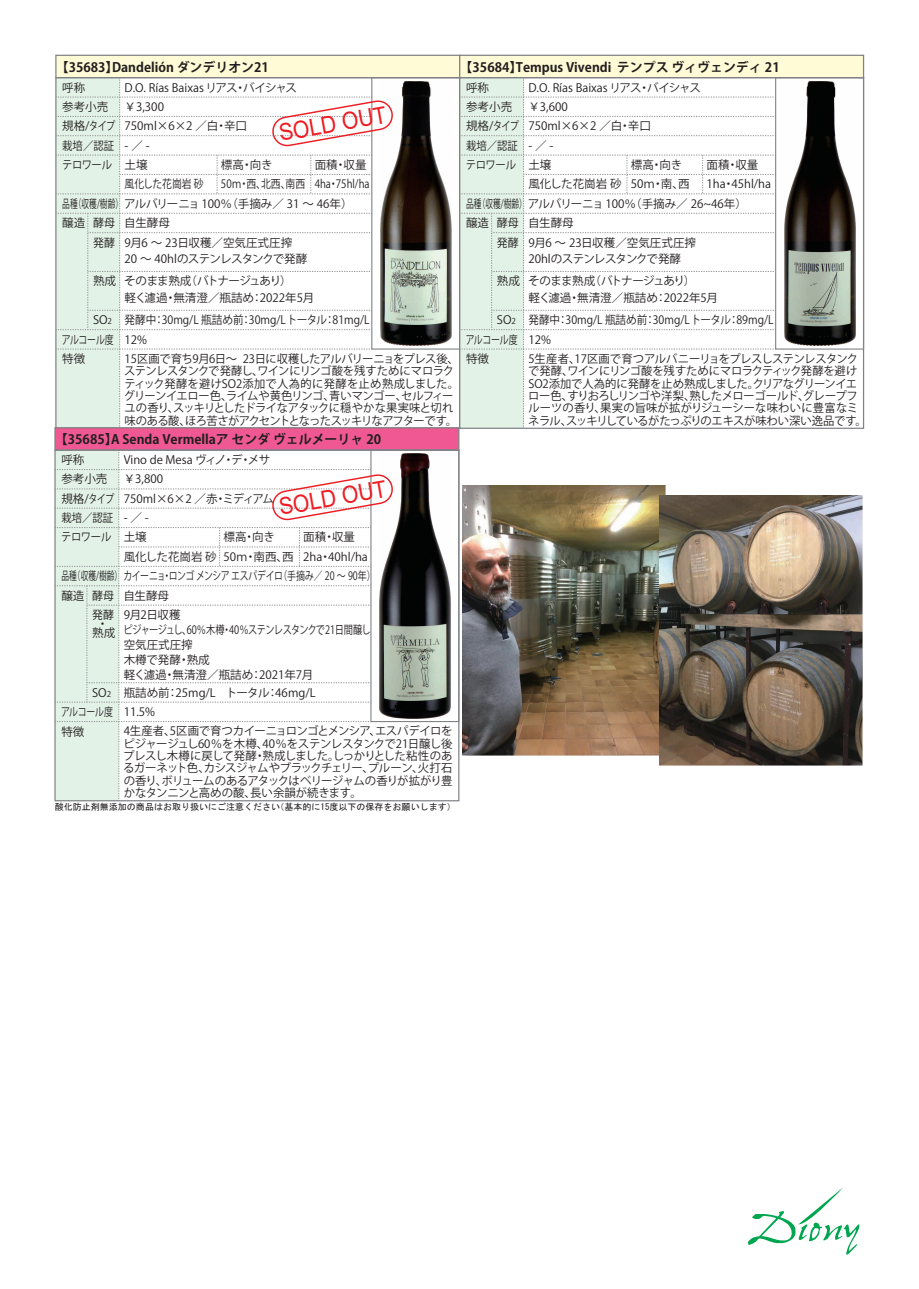
<style>
.page{position:relative;width:919px;height:1289px;background:#fff}
.page>*{position:absolute;margin:0;border:0;box-sizing:border-box;transform-origin:0 0}
.t1{font:23.55px "Arial";color:#ee1d23;scale:.9 1}
.t2{font:700 12.9px "Koz Go Pro";color:#231f20}
.t3{font:11.55px/19.4px "Koz Go Pro";letter-spacing:-.005em;color:#231f20}
.t4{font:11.55px/12.3px "Koz Go Pro";letter-spacing:-.04em;color:#231f20}
.t5{font:11.55px/19.4px "Koz Go Pro";letter-spacing:-.005em;color:#231f20;scale:.67 1}
.t6{font:11.55px/16.5px "Koz Go Pro";letter-spacing:-.025em;color:#231f20}
.t7{font:11.55px/19.4px "Koz Go Pro";letter-spacing:-.005em;color:#231f20;scale:.92 1}
.t8{font:11.55px/19.5px "Koz Go Pro";letter-spacing:-.005em;color:#231f20;scale:.77 1}
.t9{font:11.55px/9px "Koz Go Pro";letter-spacing:-.005em;color:#231f20;text-align:center;scale:.95 1}
.t10{font:11.55px "Koz Go Pro";letter-spacing:-.005em;color:#231f20;scale:.9 1}
.t11{font:9px "MS Gothic";color:#231f20}
.s1{font-size:8.1px}
</style>
<div class="page">
<svg style="left:747px;top:1188px;width:112px;height:66px"></svg>
<img style="left:462px;top:485px;width:203px;height:270px">
<img style="left:659px;top:495px;width:203px;height:271px">
<div style="left:55px;top:55px;width:405px;height:23px;background:#fffbd6;border:1px solid #808285"></div>
<div style="left:371px;top:77px;width:89px;height:272px;border:1px solid #808285"></div>
<div style="left:459px;top:55px;width:405px;height:23px;background:#fffbd6;border:1px solid #808285"></div>
<div style="left:775px;top:77px;width:89px;height:272px;border:1px solid #808285"></div>
<svg style="left:459px;top:78px;width:317px;height:350px"></svg>
<img style="left:393px;top:81px;width:58px;height:264px">
<img style="left:784px;top:81px;width:70px;height:264px">
<div style="left:54px;top:427px;width:405px;height:24px;background:#f05893;border:1px solid #808285"></div>
<div style="left:370px;top:449px;width:89px;height:273px;border:1px solid #808285"></div>
<img style="left:393px;top:453px;width:57px;height:265px">
<svg style="left:55px;top:450px;width:338px;height:351px"></svg>
<svg style="left:56px;top:78px;width:337px;height:350px"></svg>
<p class="t2" style="left:56px;top:58px;width:214px">【35683】Dandelión ダンデリオン21</p>
<p class="t3" style="left:124px;top:78px;width:174px">D.O. Rías Baixas リアス・バイシャス￥3,300</p>
<p class="t3" style="left:62px;top:78px;width:48px">呼称<br>参考小売</p>
<h1 class="t1" style="left:276px;top:117px;width:122px;rotate:-10deg">SOLD OUT</h1>
<p class="t3" style="left:62px;top:117px;width:54px">規格/タイプ栽培／認証</p>
<p class="t3" style="left:124px;top:117px;width:124px">750ml×6×2 ／白・辛口-／-<br>土壌<br>風化した花崗岩 砂</p>
<p class="t3" style="left:221px;top:155px;width:86px">標高・向き<br>50ｍ・西、北西、南西</p>
<p class="t3" style="left:314px;top:155px;width:56px">面積・収量<br>4ha・75hl/ha</p>
<p class="t10" style="left:62px;top:157px;width:57px">テロワール</p>
<p class="t5" style="left:62px;top:194px;width:435px">品種（収穫/樹齢）アルバリーニョ 100％（手摘み／ 31 ～ 46年）醸造</p>
<p class="t3" style="left:124px;top:213px;width:47px">自生酵母</p>
<p class="t9" style="left:93px;top:219px;width:25px">酵母</p>
<p class="t3" style="left:124px;top:234px;width:184px;line-height:16.5px">9月6 ～ 23日収穫／空気圧式圧搾<br>20 ～ 40hlのステンレスタンクで発酵</p>
<p class="t6" style="left:124px;top:273px;width:191px;text-indent:-31px">熟成 そのまま熟成（バトナージュあり）<br>軽く濾過・無清澄／瓶詰め：2022年5月</p>
<p class="t7" style="left:124px;top:310px;width:268px">発酵中：30mg/L 瓶詰め前：30mg/L トータル：81mg/L<br>12%</p>
<p class="t9" style="left:93px;top:238px;width:25px">発酵</p>
<p class="t3" style="left:93px;top:310px;width:20px">SO<span class="s1">2</span></p>
<p class="t8" style="left:62px;top:330px;width:69px">アルコール度特徴</p>
<p class="t4" style="left:124px;top:353px;width:337px">15区画で育ち9月6日～ 23日に収穫したアルバリーニョをプレス後、ステンレスタンクで発酵し、ワインにリンゴ酸を残すためにマロラクティック発酵を避けSO2添加で人為的に発酵を止め熟成しました。グリーンイエロー色、ライムや黄色リンゴ、青いマンゴー、セルフィーユの香り、スッキリとしたドライなアタックに穏やかな果実味と切れ味のある酸、ほろ苦さがアクセントとなったスッキリなアフターです。</p>
<p class="t2" style="left:55px;top:431px;width:328px">【35685】A Senda Vermellaア センダ ヴェルメーリャ 20</p>
<p class="t3" style="left:124px;top:450px;width:148px">Vino de Mesa ヴィノ・デ・メサ￥3,800</p>
<p class="t3" style="left:61px;top:450px;width:48px">呼称<br>参考小売</p>
<h1 class="t1" style="left:276px;top:491px;width:122px;rotate:-10deg">SOLD OUT</h1>
<p class="t3" style="left:124px;top:489px;width:152px">750ml×6×2 ／赤・ミディアム-／-<br>土壌<br>風化した花崗岩 砂</p>
<p class="t3" style="left:61px;top:489px;width:54px">規格/タイプ栽培／認証</p>
<p class="t3" style="left:223px;top:528px;width:72px">標高・向き<br>50ｍ・南西、西</p>
<p class="t3" style="left:303px;top:528px;width:66px">面積・収量<br>2ha・40hl/ha</p>
<p class="t10" style="left:61px;top:529px;width:57px">テロワール</p>
<p class="t5" style="left:61px;top:566px;width:470px">品種（収穫/樹齢）カイーニョ・ロンゴ メンシア エスパデイロ（手摘み／ 20 ～ 90年）醸造</p>
<p class="t3" style="left:123px;top:586px;width:47px">自生酵母</p>
<p class="t9" style="left:92px;top:591px;width:25px">酵母</p>
<p class="t9" style="left:92px;top:610px;width:26px">発酵・熟成</p>
<p class="t3" style="left:92px;top:683px;width:20px">SO<span class="s1">2</span></p>
<p class="t8" style="left:61px;top:702px;width:69px">アルコール度特徴</p>
<p class="t3" style="left:124px;top:607px;width:248px;line-height:15px">9月2日収穫<br>ピジャージュし、60％木樽・40％ステンレスタンクで21日間醸し空気圧式圧搾<br>木樽で発酵・熟成<br>軽く濾過・無清澄／瓶詰め：2021年7月</p>
<p class="t3" style="left:124px;top:683px;width:193px">瓶詰め前：25mg/L　トータル：46mg/L<br>11.5%</p>
<p class="t3" style="left:123px;top:725px;width:331px;line-height:12.3px;text-align:justify">4生産者、5区画で育つカイーニョロンゴとメンシア、エスパデイロをピジャージュし60％を木樽、40％をステンレスタンクで21日醸し後プレスし木樽に戻して発酵・熟成しました。しっかりとした粘性のあるガーネット色、カシスジャムやブラックチェリー、プルーン、火打石の香り、ボリュームのあるアタックはベリージャムの香りが拡がり豊かなタンニンと高めの酸、長い余韻が続きます。</p>
<p class="t11" style="left:55px;top:802px;width:402px">酸化防止剤無添加の商品はお取り扱いにご注意ください（基本的に15度以下の保存をお願いします）</p>
<p class="t2" style="left:459px;top:58px;width:321px">【35684】Tempus Vivendi テンプス ヴィヴェンディ 21</p>
<p class="t3" style="left:466px;top:78px;width:48px">呼称<br>参考小売</p>
<p class="t3" style="left:528px;top:78px;width:174px">D.O. Rías Baixas リアス・バイシャス￥3,600</p>
<p class="t3" style="left:466px;top:117px;width:54px">規格/タイプ栽培／認証</p>
<p class="t3" style="left:528px;top:117px;width:124px">750ml×6×2 ／白・辛口-／-<br>土壌<br>風化した花崗岩 砂</p>
<p class="t3" style="left:630px;top:155px;width:60px">標高・向き<br>50ｍ・南、西</p>
<p class="t3" style="left:706px;top:155px;width:66px">面積・収量<br>1ha・45hl/ha</p>
<p class="t10" style="left:466px;top:157px;width:57px">テロワール</p>
<p class="t5" style="left:466px;top:194px;width:420px">品種（収穫/樹齢）アルバリーニョ 100％（手摘み／ 26~46年）醸造</p>
<p class="t3" style="left:528px;top:213px;width:47px">自生酵母</p>
<p class="t9" style="left:497px;top:219px;width:25px">酵母</p>
<p class="t3" style="left:528px;top:234px;width:169px;line-height:16.5px">9月6 ～ 23日収穫／空気圧式圧搾<br>20hlのステンレスタンクで発酵</p>
<p class="t6" style="left:528px;top:273px;width:191px;text-indent:-31px">熟成 そのまま熟成（バトナージュあり）<br>軽く濾過・無清澄／瓶詰め：2022年5月</p>
<p class="t7" style="left:528px;top:310px;width:268px">発酵中：30mg/L 瓶詰め前：30mg/L トータル：89mg/L<br>12%</p>
<p class="t9" style="left:497px;top:238px;width:25px">発酵</p>
<p class="t3" style="left:497px;top:310px;width:20px">SO<span class="s1">2</span></p>
<p class="t8" style="left:465px;top:330px;width:69px">アルコール度特徴</p>
<p class="t3" style="left:528px;top:353px;width:340px;line-height:12.3px">5生産者、17区画で育つアルバニーリョをプレスしステンレスタンクで発酵、ワインにリンゴ酸を残すためにマロラクティック発酵を避けSO2添加で人為的に発酵を止め熟成しました。クリアなグリーンイエロー色、すりおろしリンゴや洋梨、熟したメローゴールド、グレープフルーツの香り、果実の旨味が拡がりジューシーな味わいに豊富なミネラル、スッキリしているがたっぷりのエキスが味わい深い逸品です。</p>
</div>
